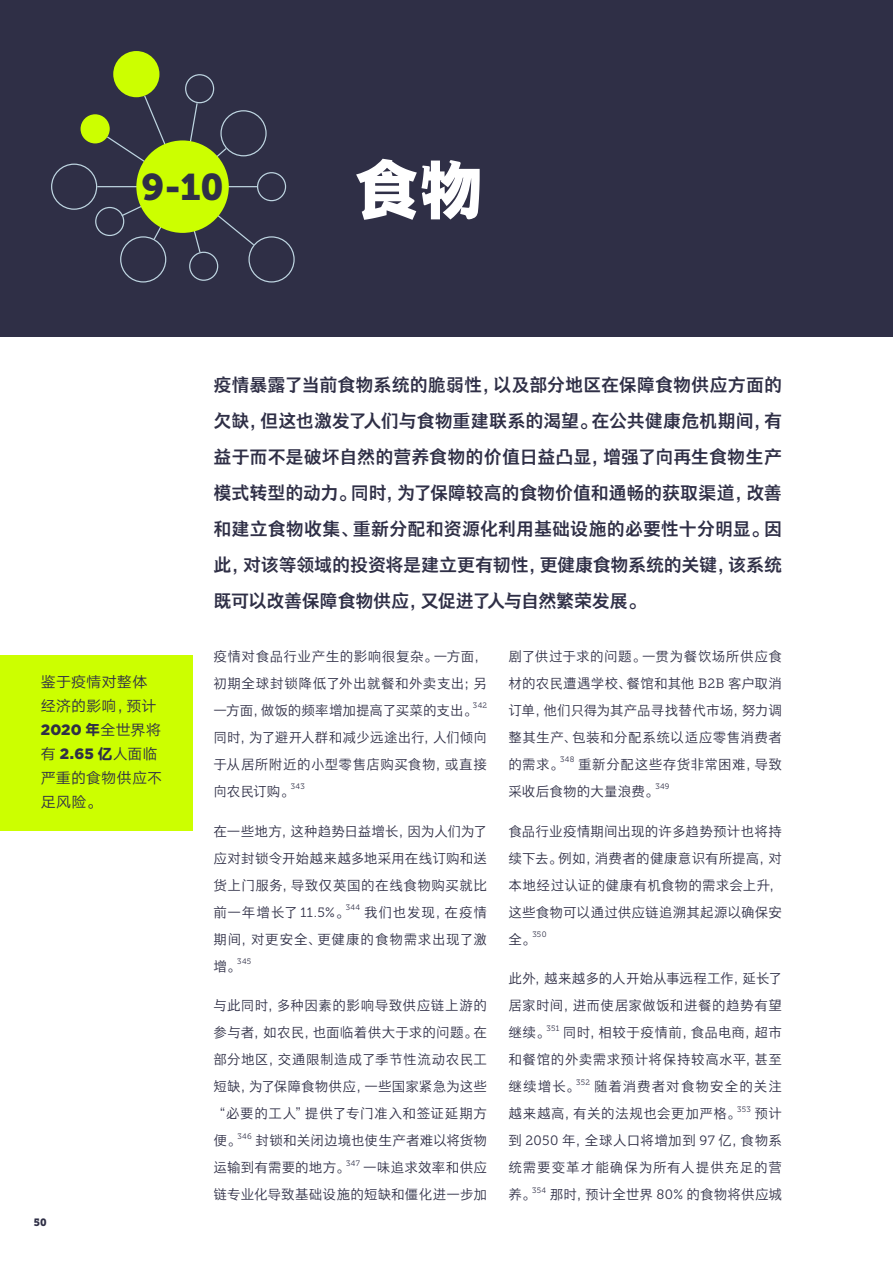
<style>
.page{position:relative;width:893px;height:1263px;background:#fff}
.page>*{position:absolute;margin:0;border:0;box-sizing:border-box;transform-origin:0 0}
.t1{font:64.5px "HY Tie Xian Hei HEJ";color:#fff}
.t2{font:36.9px "Museo Slab 900";color:#2f2f46}
.t3{font:18px/36px "HY Tie Xian Hei FEJ";letter-spacing:-.015em;color:#2f2f46;text-align:justify}
.t4{font:15px/24px "HY Qi Hei EZS";letter-spacing:.01em;color:#2f2f46}
.t5{font:900 15px "Gotham";color:#2f2f46}
.t6{font:13.5px/27px "HY Tie Xian Hei DEJ";letter-spacing:.03em;color:#2f2f46;text-align:justify}
.t7{font:13.5px/27px "HY Tie Xian Hei DEJ";letter-spacing:.01em;color:#2f2f46}
.t8{font:13.5px/27px "HY Tie Xian Hei DEJ";letter-spacing:.065em;color:#2f2f46}
.t9{font:10.5px "Museo Slab 900";color:#2f2f46}
.t10{font:7.8px "Museo Slab 300";letter-spacing:.035em;color:#2f2f46}
.s1{font-family:"HY Qi Hei IZW";font-weight:400}
.s2{font-family:"HY Qi Hei EZS";font-weight:400}
.s3{font-family:"Gotham";font-weight:900}
.s4{font-family:"HY Qi Hei IZW"}
.s5{font-family:"Museo Slab 300"}
</style>
<div class="page">
<div style="left:0;top:0;width:893px;height:336px;background:#2f2f46"></div>
<svg style="left:51px;top:51px;width:244px;height:232px"></svg>
<div style="left:0;top:655px;width:192px;height:176px;background:#cf0"></div>
<h2 class="t2" style="left:142px;top:166px;width:84px">9-10</h2>
<h1 class="t1" style="left:355px;top:142px;width:130px">食物</h1>
<p class="t4" style="left:41px;top:670px;width:117px">㶃鲋肣嵔唻斾鉢鄽牨艊嬁閼䯖䎖㚧</p>
<p class="t5" style="left:41px;top:719px;width:122px">2020 <span class="s1">灭</span><span class="s2">瑪跫翨啔</span></p>
<p class="t4" style="left:41px;top:742px;width:123px">桹 <span class="s3">2.65</span> <span class="s4">唉</span>鳏䉳踮跛㳛艊䏴窹辭姉醭㢹䏣䅺、</p>
<p class="t9" style="left:34px;top:1216px;width:15px">50</p>
<p class="t3" style="left:213px;top:366px;width:570px">疫情暴露了当前食物系统的脆弱性，以及部分地区在保障食物供应方面的欠缺，但这也激发了人们与食物重建联系的渴望。在公共健康危机期间，有益于而不是破坏自然的营养食物的价值日益凸显，增强了向再生食物生产模式转型的动力。同时，为了保障较高的食物价值和通畅的获取渠道，改善和建立食物收集、重新分配和资源化利用基础设施的必要性十分明显。因此，对该等领域的投资将是建立更有韧性，更健康食物系统的关键，该系统既可以改善保障食物供应，又促进了人与自然繁荣发展。</p>
<p class="t6" style="left:213px;top:642px;width:275px">疫情对食品行业产生的影响很复杂。一方面，初期全球封锁降低了外出就餐和外卖支出；另一方面，做饭的频率增加提高了买菜的支出。</p>
<p class="t6" style="left:508px;top:642px;width:275px">剧了供过于求的问题。一贯为餐饮场所供应食材的农民遭遇学校、餐馆和其他 <span class="s5">B2B</span> 客户取消订单，他们只得为其产品寻找替代市场，努力调整其生产、包装和分配系统以适应零售消费者的需求。</p>
<p class="t10" style="left:473px;top:701px;width:16px">342</p>
<p class="t6" style="left:213px;top:723px;width:275px">同时，为了避开人群和减少远途出行，人们倾向于从居所附近的小型零售店购买食物，或直接向农民订购。</p>
<p class="t10" style="left:560px;top:755px;width:16px">348</p>
<p class="t6" style="left:508px;top:750px;width:275px;text-indent:70px">重新分配这些存货非常困难，导致采收后食物的大量浪费。</p>
<p class="t10" style="left:655px;top:782px;width:16px">349</p>
<p class="t6" style="left:508px;top:817px;width:275px">食品行业疫情期间出现的许多趋势预计也将持续下去。例如，消费者的健康意识有所提高，对本地经过认证的健康有机食物的需求会上升，这些食物可以通过供应链追溯其起源以确保安全。</p>
<p class="t10" style="left:291px;top:782px;width:15px">343</p>
<p class="t6" style="left:213px;top:817px;width:275px">在一些地方，这种趋势日益增长，因为人们为了应对封锁令开始越来越多地采用在线订购和送货上门服务，导致仅英国的在线食物购买就比前一年增长了 <span class="s5">11.5%</span>。</p>
<p class="t10" style="left:346px;top:903px;width:16px">344</p>
<p class="t6" style="left:213px;top:898px;width:275px;text-indent:151px">我们也发现，在疫情期间，对更安全、更健康的食物需求出现了激增。</p>
<p class="t10" style="left:532px;top:930px;width:16px">350</p>
<p class="t6" style="left:508px;top:965px;width:275px">此外，越来越多的人开始从事远程工作，延长了居家时间，进而使居家做饭和进餐的趋势有望继续。</p>
<p class="t10" style="left:237px;top:957px;width:15px">345</p>
<p class="t6" style="left:213px;top:992px;width:275px">与此同时，多种因素的影响导致供应链上游的参与者，如农民，也面临着供大于求的问题。在部分地区，交通限制造成了季节性流动农民工短缺，为了保障食物供应，一些国家紧急为这些“必要的工人”提供了专门准入和签证延期方便。</p>
<p class="t10" style="left:546px;top:1024px;width:14px">351</p>
<p class="t6" style="left:508px;top:1019px;width:275px;text-indent:55px">同时，相较于疫情前，食品电商，超市和餐馆的外卖需求预计将保持较高水平，甚至继续增长。</p>
<p class="t10" style="left:576px;top:1078px;width:15px">352</p>
<p class="t8" style="left:508px;top:1073px;width:275px;text-indent:86px">随着消费者对食物安全的关注越来越高，有关的法规也会更加严格。</p>
<p class="t10" style="left:737px;top:1105px;width:15px">353</p>
<p class="t6" style="left:508px;top:1100px;width:275px;text-indent:246px">预计到 <span class="s5">2050</span> 年，全球人口将增加到 <span class="s5">97</span> 亿，食物系统需要变革才能确保为所有人提供充足的营养。</p>
<p class="t10" style="left:237px;top:1132px;width:16px">346</p>
<p class="t7" style="left:213px;top:1127px;width:275px;text-indent:42px">封锁和关闭边境也使生产者难以将货物运输到有需要的地方。</p>
<p class="t10" style="left:346px;top:1159px;width:15px">347</p>
<p class="t6" style="left:213px;top:1154px;width:275px;text-align:right">一味追求效率和供应<br>链专业化导致基础设施的短缺和僵化进一步加</p>
<p class="t10" style="left:532px;top:1186px;width:16px">354</p>
<p class="t7" style="left:550px;top:1181px;width:234px">那时，预计全世界 <span class="s5">80%</span> 的食物将供应城</p>
</div>
